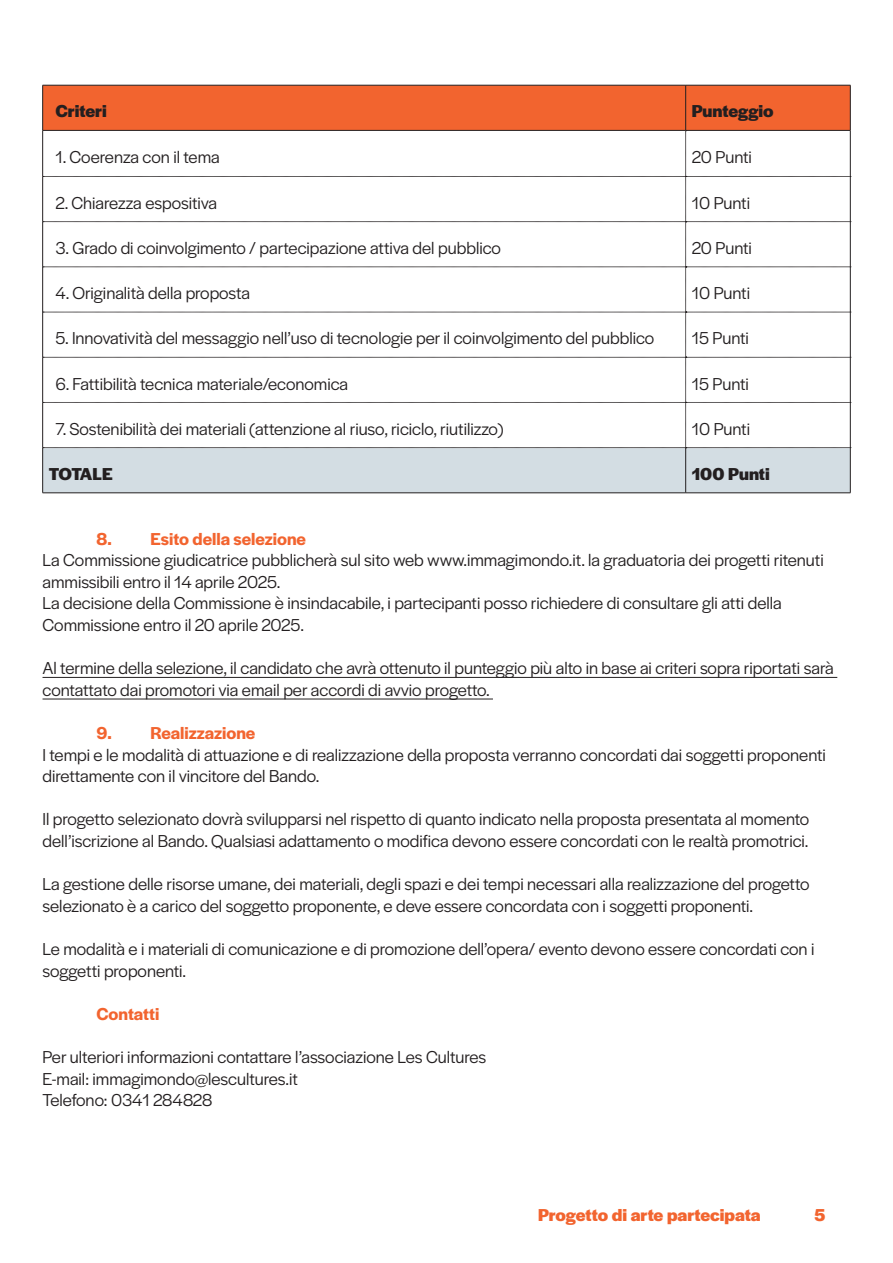
<style>
.page{position:relative;width:893px;height:1263px;background:#fff}
.page>*{position:absolute;margin:0;border:0;box-sizing:border-box;transform-origin:0 0}
.t1{font:18px/21.6px "Halyard Display";color:#231f20}
.t2{font:600 18px "Halyard Display";color:#f2642f}
.t3{font:700 18px "Halyard Display";color:#231f20}
.t4{font:700 18px "Halyard Display";color:#f2642f}
</style>
<div class="page">
<hr style="left:43px;top:677px;width:794px;height:1px;background:#231f20">
<hr style="left:43px;top:699px;width:450px;height:1px;background:#231f20">
<hr style="left:42px;top:85px;width:1px;height:45px;background:#231f20">
<hr style="left:42px;top:131px;width:1px;height:45px;background:#231f20">
<hr style="left:42px;top:176px;width:1px;height:46px;background:#231f20">
<hr style="left:42px;top:222px;width:1px;height:45px;background:#231f20">
<hr style="left:42px;top:267px;width:1px;height:45px;background:#231f20">
<hr style="left:42px;top:312px;width:1px;height:45px;background:#231f20">
<hr style="left:42px;top:357px;width:1px;height:45px;background:#231f20">
<hr style="left:42px;top:402px;width:1px;height:46px;background:#231f20">
<hr style="left:42px;top:448px;width:1px;height:45px;background:#231f20">
<hr style="left:43px;top:493px;width:643px;height:1px;background:#231f20">
<hr style="left:686px;top:493px;width:164px;height:1px;background:#231f20">
<svg style="left:43px;top:85px;width:808px;height:408px"></svg>
<p class="t3" style="left:55px;top:99px;width:53px">Criteri</p>
<p class="t3" style="left:692px;top:99px;width:84px">Punteggio</p>
<p class="t1" style="left:55px;top:145px;width:166px">1. Coerenza con il tema</p>
<p class="t1" style="left:692px;top:145px;width:62px">20 Punti</p>
<p class="t1" style="left:55px;top:191px;width:163px">2. Chiarezza espositiva</p>
<p class="t1" style="left:692px;top:191px;width:60px">10 Punti</p>
<p class="t1" style="left:55px;top:236px;width:447px">3. Grado di coinvolgimento / partecipazione attiva del pubblico</p>
<p class="t1" style="left:692px;top:236px;width:62px">20 Punti</p>
<p class="t1" style="left:55px;top:281px;width:196px">4. Originalità della proposta</p>
<p class="t1" style="left:692px;top:281px;width:60px">10 Punti</p>
<p class="t1" style="left:55px;top:326px;width:600px">5. Innovatività del messaggio nell’uso di tecnologie per il coinvolgimento del pubblico</p>
<p class="t1" style="left:692px;top:326px;width:59px">15 Punti</p>
<p class="t1" style="left:55px;top:372px;width:294px">6. Fattibilità tecnica materiale/economica</p>
<p class="t1" style="left:692px;top:372px;width:59px">15 Punti</p>
<p class="t1" style="left:55px;top:417px;width:449px">7. Sostenibilità dei materiali (attenzione al riuso, riciclo, riutilizzo)</p>
<p class="t1" style="left:692px;top:417px;width:60px">10 Punti</p>
<p class="t3" style="left:49px;top:461px;width:66px">TOTALE</p>
<p class="t3" style="left:692px;top:461px;width:80px">100 Punti</p>
<p class="t2" style="left:97px;top:526px;width:211px">8. Esito della selezione</p>
<p class="t1" style="left:43px;top:548px;width:783px">La Commissione giudicatrice pubblicherà sul sito web www.immagimondo.it. la graduatoria dei progetti ritenuti ammissibili entro il 14 aprile 2025.<br>La decisione della Commissione è insindacabile, i partecipanti posso richiedere di consultare gli atti della Commissione entro il 20 aprile 2025.</p>
<p class="t1" style="left:43px;top:656px;width:793px">Al termine della selezione, il candidato che avrà ottenuto il punteggio più alto in base ai criteri sopra riportati sarà contattato dai promotori via email per accordi di avvio progetto.</p>
<p class="t2" style="left:97px;top:720px;width:160px">9. Realizzazione</p>
<p class="t1" style="left:43px;top:743px;width:785px">I tempi e le modalità di attuazione e di realizzazione della proposta verranno concordati dai soggetti proponenti direttamente con il vincitore del Bando.</p>
<p class="t1" style="left:43px;top:807px;width:768px">Il progetto selezionato dovrà svilupparsi nel rispetto di quanto indicato nella proposta presentata al momento dell’iscrizione al Bando. Qualsiasi adattamento o modifica devono essere concordati con le realtà promotrici.</p>
<p class="t1" style="left:43px;top:872px;width:768px">La gestione delle risorse umane, dei materiali, degli spazi e dei tempi necessari alla realizzazione del progetto selezionato è a carico del soggetto proponente, e deve essere concordata con i soggetti proponenti.</p>
<p class="t1" style="left:43px;top:937px;width:773px">Le modalità e i materiali di comunicazione e di promozione dell’opera/ evento devono essere concordati con i soggetti proponenti.</p>
<p class="t2" style="left:97px;top:1001px;width:64px">Contatti</p>
<p class="t1" style="left:43px;top:1045px;width:445px">Per ulteriori informazioni contattare l’associazione Les Cultures<br>E-mail: immagimondo@lescultures.it<br>Telefono: 0341 284828</p>
<p class="t4" style="left:538px;top:1202px;width:224px">Progetto di arte partecipata</p>
<p class="t4" style="left:814px;top:1202px;width:12px">5</p>
</div>
